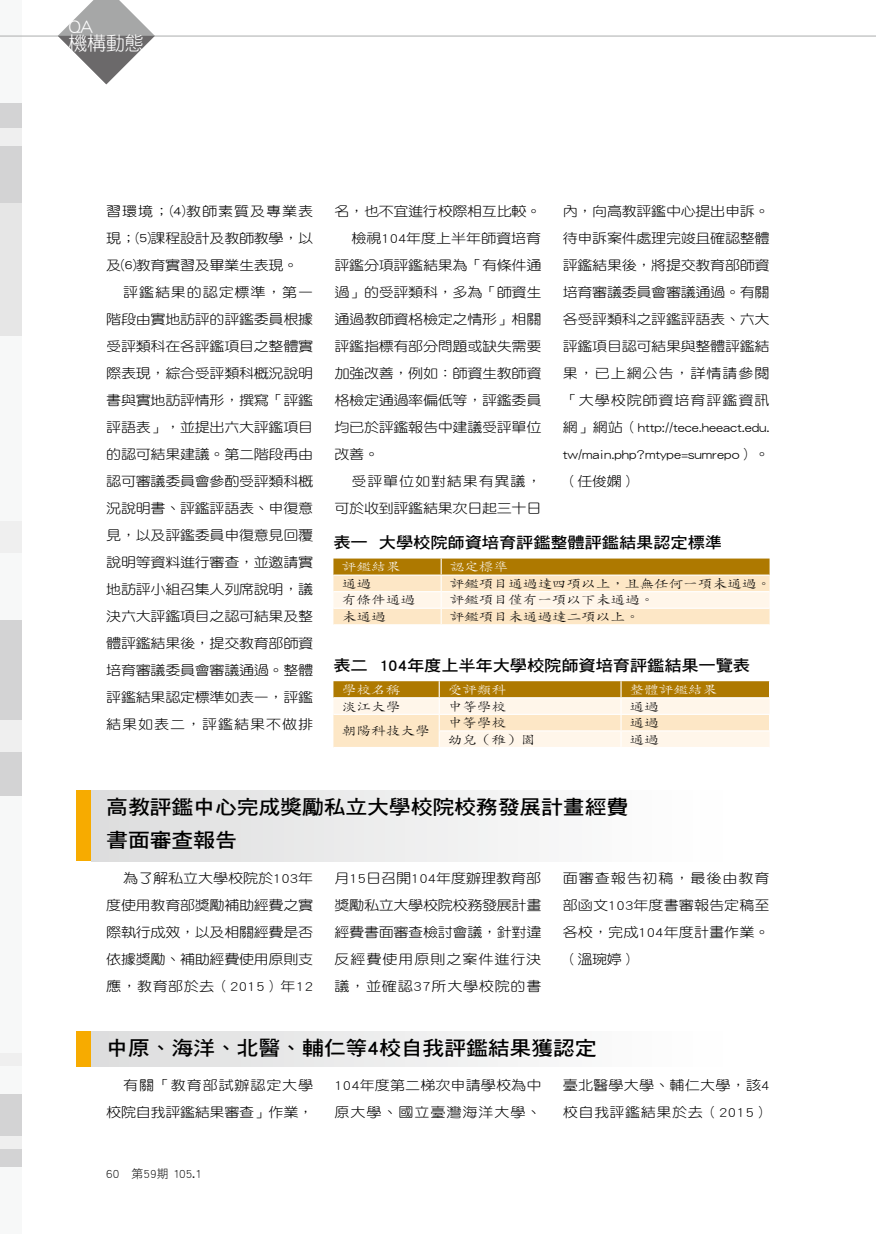
<style>
.page{position:relative;width:876px;height:1234px;background:#fff}
.page>*{position:absolute;margin:0;border:0;box-sizing:border-box;transform-origin:0 0}
.t1{font:19.95px/32.7px "DF Hei Std W7";letter-spacing:-.01em;color:#000;scale:1.1 1}
.t2{font:19.2px/16.8px "DF Yuan Std W3";letter-spacing:-.025em;color:#fff}
.t3{font:15.75px "DF Hei Std W7";letter-spacing:-.01em;color:#000;scale:1.1 1}
.t4{font:13.5px/27px "DF Yuan Std W3";letter-spacing:-.025em;color:#000;text-align:justify;scale:1.12 1}
.t5{font:13.5px/27px "DF Yuan Std W3";letter-spacing:.035em;color:#000;scale:1.12 1}
.t6{font:13.5px/27px "DF Yuan Std W3";color:#000;scale:1.12 1}
.t7{font:13.5px "DF Yuan Std W3";letter-spacing:.05em;color:#000;scale:1.12 1}
.t8{font:12.3px "DF Kai Shu Std W3";letter-spacing:-.01em;color:#000;scale:1.2 1}
.t9{font:12.3px "DF Kai Shu Std W3";letter-spacing:-.01em;color:#fff;scale:1.2 1}
.t10{font:12px "DF Hei Std W3";color:#000}
</style>
<div class="page">
<div style="left:0;top:0;width:22px;height:137px;background:#f7f8f8"></div>
<div style="left:0;top:736px;width:22px;height:263px;background:#f7f8f8"></div>
<div style="left:0;top:1142px;width:22px;height:91px;background:#f7f8f8"></div>
<div style="left:0;top:324px;width:22px;height:324px;background:#f7f8f8"></div>
<div style="left:0;top:971px;width:22px;height:134px;background:#f7f8f8"></div>
<div style="left:0;top:137px;width:22px;height:199px;background:#e6e6e6"></div>
<div style="left:0;top:103px;width:22px;height:100px;background:#d3d3d4"></div>
<div style="left:0;top:620px;width:22px;height:175px;background:#d3d3d4"></div>
<div style="left:0;top:1094px;width:22px;height:72px;background:#d3d3d4"></div>
<div style="left:0;top:128px;width:22px;height:18px;background:#efefef"></div>
<div style="left:0;top:720px;width:22px;height:31px;background:#efefef"></div>
<div style="left:0;top:1135px;width:22px;height:13px;background:#efefef"></div>
<div style="left:0;top:521px;width:22px;height:31px;background:#efefef"></div>
<div style="left:0;top:1053px;width:22px;height:13px;background:#efefef"></div>
<hr style="left:0;top:35px;width:876px;height:2px;background:#b5b6b6">
<svg style="left:58px;top:0;width:96px;height:84px"></svg>
<div style="left:77px;top:1030px;width:76px;height:36px;background:#f7ab00"></div>
<div style="left:91px;top:1030px;width:679px;height:36px;background:linear-gradient(to right,#ddddde,#fff)"></div>
<div style="left:77px;top:790px;width:76px;height:71px;background:#f7ab00"></div>
<div style="left:91px;top:790px;width:679px;height:71px;background:linear-gradient(to right,#ddddde,#fff)"></div>
<svg style="left:333px;top:681px;width:437px;height:66px;background:#ead4a8"></svg>
<hr style="left:621px;top:697px;width:149px;height:1px;background:#fff">
<svg style="left:333px;top:558px;width:436px;height:66px;background:#ead0a1"></svg>
<hr style="left:441px;top:607px;width:328px;height:1px;background:#fff">
<h2 class="t2" style="left:68px;top:18px;width:77px">QA<br>機構動態</h2>
<p class="t4" style="left:106px;top:197px;width:186px">習環境；⑷教師素質及專業表現；⑸課程設計及教師教學，以及⑹教育實習及畢業生表現。</p>
<p class="t4" style="left:106px;top:278px;width:186px;text-indent:17px">評鑑結果的認定標準，第一階段由實地訪評的評鑑委員根據受評類科在各評鑑項目之整體實際表現，綜合受評類科概況說明書與實地訪評情形，撰寫「評鑑評語表」，並提出六大評鑑項目的認可結果建議。第二階段再由認可審議委員會參酌受評類科概況說明書、評鑑評語表、申復意見，以及評鑑委員申復意見回覆說明等資料進行審查，並邀請實地訪評小組召集人列席說明，議決六大評鑑項目之認可結果及整體評鑑結果後，提交教育部師資培育審議委員會審議通過。整體評鑑結果認定標準如表一，評鑑結果如表二，評鑑結果不做排</p>
<p class="t4" style="left:334px;top:197px;width:186px">名，也不宜進行校際相互比較。</p>
<p class="t4" style="left:351px;top:224px;width:171px">檢視104年度上半年師資培育</p>
<p class="t4" style="left:334px;top:251px;width:186px">評鑑分項評鑑結果為「有條件通</p>
<p class="t4" style="left:334px;top:278px;width:186px">過」的受評類科，多為「師資生</p>
<p class="t4" style="left:334px;top:305px;width:186px">通過教師資格檢定之情形」相關</p>
<p class="t4" style="left:334px;top:332px;width:186px">評鑑指標有部分問題或缺失需要</p>
<p class="t4" style="left:334px;top:359px;width:186px">加強改善，例如：師資生教師資</p>
<p class="t4" style="left:334px;top:386px;width:186px">格檢定通過率偏低等，評鑑委員</p>
<p class="t4" style="left:334px;top:413px;width:186px">均已於評鑑報告中建議受評單位</p>
<p class="t4" style="left:334px;top:440px;width:41px">改善。</p>
<p class="t7" style="left:351px;top:474px;width:171px">受評單位如對結果有異議，</p>
<p class="t4" style="left:334px;top:494px;width:186px">可於收到評鑑結果次日起三十日</p>
<p class="t4" style="left:563px;top:197px;width:186px">內，向高教評鑑中心提出申訴。待申訴案件處理完竣且確認整體評鑑結果後，將提交教育部師資培育審議委員會審議通過。有關各受評類科之評鑑評語表、六大評鑑項目認可結果與整體評鑑結果，已上網公告，詳情請參閱「大學校院師資培育評鑑資訊網」網站（http://tece.heeact.edu. tw/main.php?mtype=sumrepo）。（任俊嫻）</p>
<p class="t3" style="left:333px;top:533px;width:355px">表一 大學校院師資培育評鑑整體評鑑結果認定標準</p>
<p class="t9" style="left:342px;top:560px;width:50px">評鑑結果</p>
<p class="t9" style="left:450px;top:560px;width:50px">認定標準</p>
<p class="t8" style="left:342px;top:576px;width:26px">通過</p>
<p class="t8" style="left:450px;top:576px;width:269px">評鑑項目通過達四項以上，且無任何一項未通過。</p>
<p class="t8" style="left:342px;top:593px;width:63px">有條件通過</p>
<p class="t8" style="left:450px;top:593px;width:172px">評鑑項目僅有一項以下未通過。</p>
<p class="t8" style="left:342px;top:609px;width:38px">未通過</p>
<p class="t8" style="left:450px;top:609px;width:160px">評鑑項目未通過達二項以上。</p>
<p class="t3" style="left:333px;top:656px;width:380px">表二 104年度上半年大學校院師資培育評鑑結果一覽表</p>
<p class="t9" style="left:342px;top:682px;width:50px">學校名稱</p>
<p class="t9" style="left:448px;top:682px;width:50px">受評類科</p>
<p class="t9" style="left:629px;top:682px;width:75px">整體評鑑結果</p>
<p class="t8" style="left:342px;top:699px;width:50px">淡江大學</p>
<p class="t8" style="left:448px;top:699px;width:50px">中等學校</p>
<p class="t8" style="left:629px;top:699px;width:26px">通過</p>
<p class="t8" style="left:342px;top:724px;width:75px">朝陽科技大學</p>
<p class="t8" style="left:448px;top:715px;width:50px">中等學校</p>
<p class="t8" style="left:629px;top:715px;width:26px">通過</p>
<p class="t8" style="left:448px;top:732px;width:75px">幼兒（稚）園</p>
<p class="t8" style="left:629px;top:732px;width:26px">通過</p>
<h1 class="t1" style="left:106px;top:790px;width:476px">高教評鑑中心完成獎勵私立大學校院校務發展計畫經費書面審查報告</h1>
<p class="t4" style="left:106px;top:864px;width:186px;text-indent:17px">為了解私立大學校院於103年度使用教育部獎勵補助經費之實際執行成效，以及相關經費是否依據獎勵、補助經費使用原則支應，教育部於去（2015）年12</p>
<p class="t4" style="left:334px;top:864px;width:186px">月15日召開104年度辦理教育部獎勵私立大學校院校務發展計畫經費書面審查檢討會議，針對違反經費使用原則之案件進行決議，並確認37所大學校院的書</p>
<p class="t4" style="left:563px;top:864px;width:186px">面審查報告初稿，最後由教育部函文103年度書審報告定稿至各校，完成104年度計畫作業。（溫琬婷）</p>
<h1 class="t1" style="left:106px;top:1030px;width:447px">中原、海洋、北醫、輔仁等4校自我評鑑結果獲認定</h1>
<p class="t4" style="left:106px;top:1070px;width:186px;text-align:right">有關「教育部試辦認定大學校院自我評鑑結果審查」作業，</p>
<p class="t6" style="left:334px;top:1070px;width:186px">104年度第二梯次申請學校為中原大學、國立臺灣海洋大學、</p>
<p class="t5" style="left:563px;top:1070px;width:186px">臺北醫學大學、輔仁大學，該4校自我評鑑結果於去（2015）</p>
<p class="t10" style="left:106px;top:1167px;width:97px">60 第59期 105.1</p>
</div>
